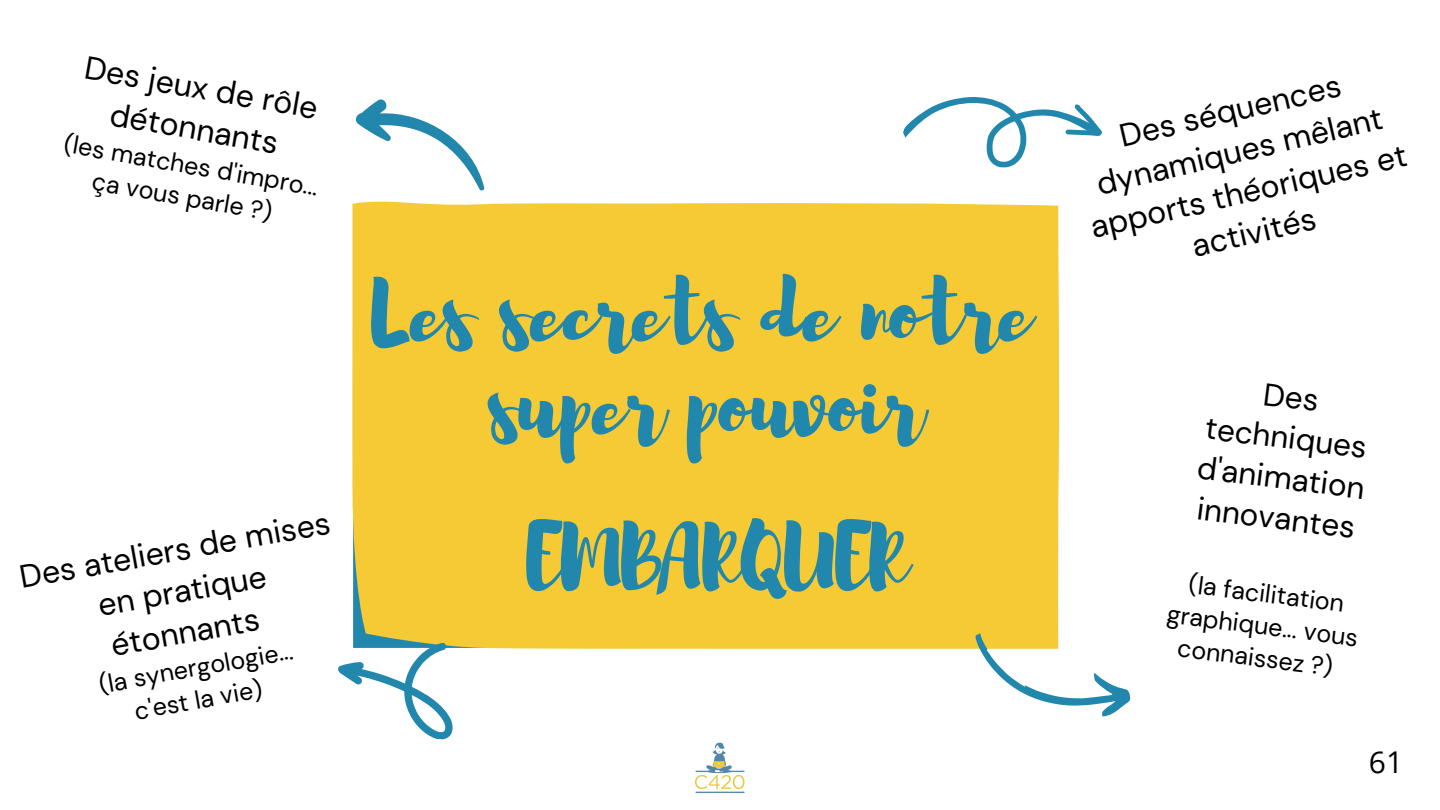
<style>
.page{position:relative;width:1440px;height:810px;background:#fff}
.page>*{position:absolute;margin:0;border:0;box-sizing:border-box;transform-origin:0 0}
.t1{font:85.2px/93px "Brusher";color:#2287ac;text-align:center}
.t2{font:32px/41.2px "DM Sans";color:#000;text-align:center}
.t3{font:31.4px/40.5px "DM Sans";color:#000;text-align:center}
.t4{font:30px "Open Sans";color:#000}
.t5{font:25px/32.3px "DM Sans";color:#000;text-align:center}
</style>
<div class="page">
<div style="left:352px;top:202px;width:707px;height:447px;background:#f5ca34"></div>
<svg style="left:903px;top:97px;width:199px;height:71px"></svg>
<svg style="left:962px;top:632px;width:169px;height:85px"></svg>
<svg style="left:338px;top:632px;width:124px;height:108px"></svg>
<svg style="left:355px;top:99px;width:130px;height:92px"></svg>
<img style="left:694px;top:742px;width:51px;height:51px">
<h2 class="t2" style="left:89px;top:47px;width:238px;rotate:10deg">Des jeux de rôle détonnants</h2>
<h2 class="t5" style="left:67px;top:127px;width:259px;rotate:10deg">(les matches d'impro... ça vous parle ?)</h2>
<h3 class="t2" style="left:16px;top:557px;width:317px;rotate:-10deg">Des ateliers de mises en pratique étonnants</h3>
<h3 class="t5" style="left:96px;top:669px;width:198px;rotate:-10deg">(la synergologie... c'est la vie)</h3>
<h3 class="t1" style="left:370px;top:261px;width:663px">Les secrets de notre super pouvoir</h3>
<p class="t1" style="left:526px;top:505px;width:383px">EMBARQUER</p>
<p class="t2" style="left:1068px;top:127px;width:325px;rotate:-13deg">Des séquences dynamiques mêlant apports théoriques et activités</p>
<h1 class="t3" style="left:1210px;top:367px;width:170px;rotate:7deg">Des techniques d'animation innovantes</h1>
<h3 class="t5" style="left:1173px;top:566px;width:194px;rotate:7deg">(la facilitation graphique... vous connaissez ?)</h3>
<p class="t4" style="left:1369px;top:741px;width:36px">61</p>
</div>
